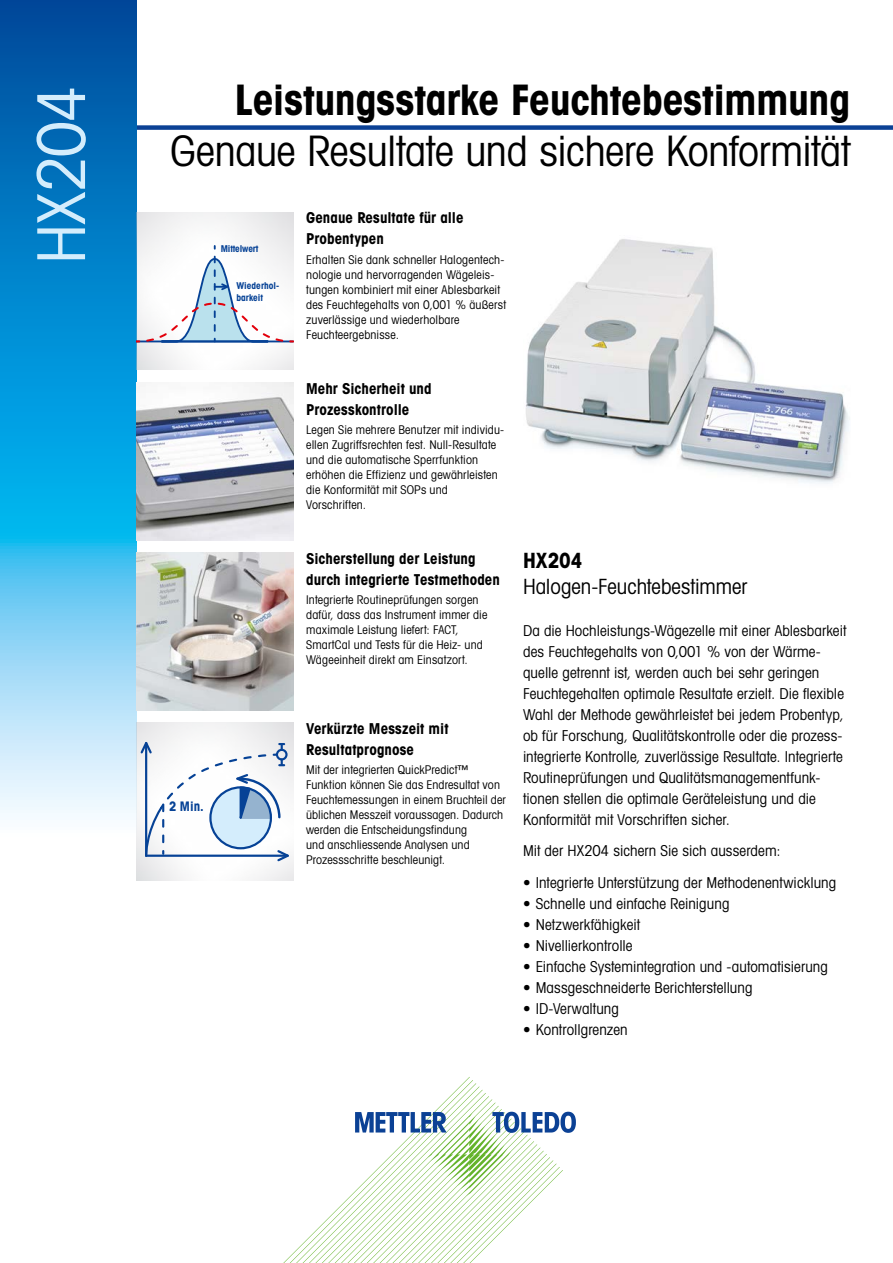
<style>
.page{position:relative;width:893px;height:1263px;background:#fff}
.page>*{position:absolute;margin:0;border:0;box-sizing:border-box;transform-origin:0 0}
.t1{font:66px "Avant Gardefor MT Bk";letter-spacing:-.015em;color:#d4edfc}
.t2{font:42px "Avant Gardefor MT Bk";letter-spacing:-.005em;color:#000}
.t3{font:42px "Avant Gardefor MT Bd";letter-spacing:-.01em;color:#000}
.t4{font:21px "Avant Gardefor MT Bk";color:#000}
.t5{font:21px "Avant Gardefor MT Bd";color:#000}
.t6{font:15px/21px "Avant Gardefor MT Bk";letter-spacing:.005em;color:#000}
.t7{font:15px/21px "Avant Gardefor MT Bd";letter-spacing:.005em;color:#000}
.t8{font:13.2px "Avant Gardefor MT Bd";color:#064296}
.t9{font:12px/15px "Avant Gardefor MT Bk";letter-spacing:.015em;color:#000}
.t10{font:9.45px/11.2px "Avant Gardefor MT Bd";color:#064296}
</style>
<div class="page">
<div style="left:111px;top:125px;width:782px;height:5px;background:#0b4195"></div>
<svg style="left:283px;top:1077px;width:293px;height:186px"></svg>
<svg style="left:0;top:0;width:136px;height:817px;background:#35a0d9"></svg>
<img style="left:136px;top:383px;width:157px;height:157px">
<img style="left:136px;top:213px;width:157px;height:157px">
<img style="left:136px;top:723px;width:157px;height:157px">
<svg style="left:139px;top:741px;width:151px;height:121px"></svg>
<img style="left:526px;top:239px;width:324px;height:245px">
<img style="left:136px;top:553px;width:157px;height:157px">
<svg style="left:136px;top:246px;width:157px;height:97px"></svg>
<h1 class="t1" style="left:21px;top:264px;width:180px;rotate:-90deg">HX204</h1>
<h2 class="t3" style="left:235px;top:73px;width:617px">Leistungsstarke Feuchtebestimmung</h2>
<h2 class="t2" style="left:171px;top:125px;width:681px">Genaue Resultate und sichere Konformität</h2>
<p class="t10" style="left:221px;top:243px;width:39px">Mittelwert</p>
<p class="t10" style="left:236px;top:280px;width:44px">Wiederhol&shy;barkeit</p>
<p class="t8" style="left:169px;top:798px;width:36px">2 Min.</p>
<p class="t7" style="left:306px;top:207px;width:159px">Genaue Resultate für alle<br>Probentypen</p>
<p class="t9" style="left:306px;top:252px;width:201px">Erhalten Sie dank schneller Halogentech&shy;nologie und hervorragenden Wägeleis&shy;tungen kombiniert mit einer Ablesbarkeit des Feuchtegehalts von 0,001 % äußerst zuverlässige und wiederholbare Feuchteergebnisse.</p>
<p class="t7" style="left:306px;top:377px;width:127px">Mehr Sicherheit und<br>Prozesskontrolle</p>
<p class="t9" style="left:306px;top:422px;width:200px">Legen Sie mehrere Benutzer mit individu&shy;ellen Zugriffsrechten fest. Null-Resultate und die automatische Sperrfunktion erhöhen die Effizienz und gewährleisten die Konformität mit SOPs und Vorschriften.</p>
<p class="t7" style="left:306px;top:547px;width:195px">Sicherstellung der Leistung durch integrierte Testmethoden</p>
<p class="t9" style="left:306px;top:592px;width:183px">Integrierte Routineprüfungen sorgen dafür, dass das Instrument immer die maximale Leistung liefert: FACT, SmartCal und Tests für die Heiz- und Wägeeinheit direkt am Einsatzort.</p>
<p class="t7" style="left:306px;top:717px;width:144px">Verkürzte Messzeit mit<br>Resultatprognose</p>
<p class="t9" style="left:306px;top:762px;width:201px">Mit der integrierten QuickPredict™ Funktion können Sie das Endresultat von Feuchtemessungen in einem Bruchteil der üblichen Messzeit voraussagen. Dadurch werden die Entscheidungsfindung<br>und anschliessende Analysen und Prozessschritte beschleunigt.</p>
<h3 class="t5" style="left:523px;top:547px;width:61px">HX204</h3>
<h3 class="t4" style="left:523px;top:573px;width:226px">Halogen-Feuchtebestimmer</h3>
<p class="t6" style="left:523px;top:619px;width:325px">Da die Hochleistungs-Wägezelle mit einer Ablesbarkeit des Feuchtegehalts von 0,001 % von der Wärme&shy;quelle getrennt ist, werden auch bei sehr geringen Feuchtegehalten optimale Resultate erzielt. Die flexible Wahl der Methode gewährleistet bei jedem Probentyp, ob für Forschung, Qualitätskontrolle oder die prozess&shy;integrierte Kontrolle, zuverlässige Resultate. Integrierte Routineprüfungen und Qualitätsmanagementfunk&shy;tionen stellen die optimale Geräteleistung und die Konformität mit Vorschriften sicher.</p>
<p class="t6" style="left:523px;top:840px;width:259px">Mit der HX204 sichern Sie sich ausserdem:</p>
<p class="t6" style="left:523px;top:871px;width:315px">• Integrierte Unterstützung der Methodenentwicklung</p>
<p class="t6" style="left:523px;top:892px;width:208px">• Schnelle und einfache Reinigung</p>
<p class="t6" style="left:523px;top:913px;width:119px">• Netzwerkfähigkeit</p>
<p class="t6" style="left:523px;top:934px;width:111px">• Nivellierkontrolle</p>
<p class="t6" style="left:523px;top:955px;width:307px">• Einfache Systemintegration und -automatisierung</p>
<p class="t6" style="left:523px;top:976px;width:231px">• Massgeschneiderte Berichterstellung</p>
<p class="t6" style="left:523px;top:997px;width:98px">• ID-Verwaltung</p>
<p class="t6" style="left:523px;top:1018px;width:106px">• Kontrollgrenzen</p>
</div>
